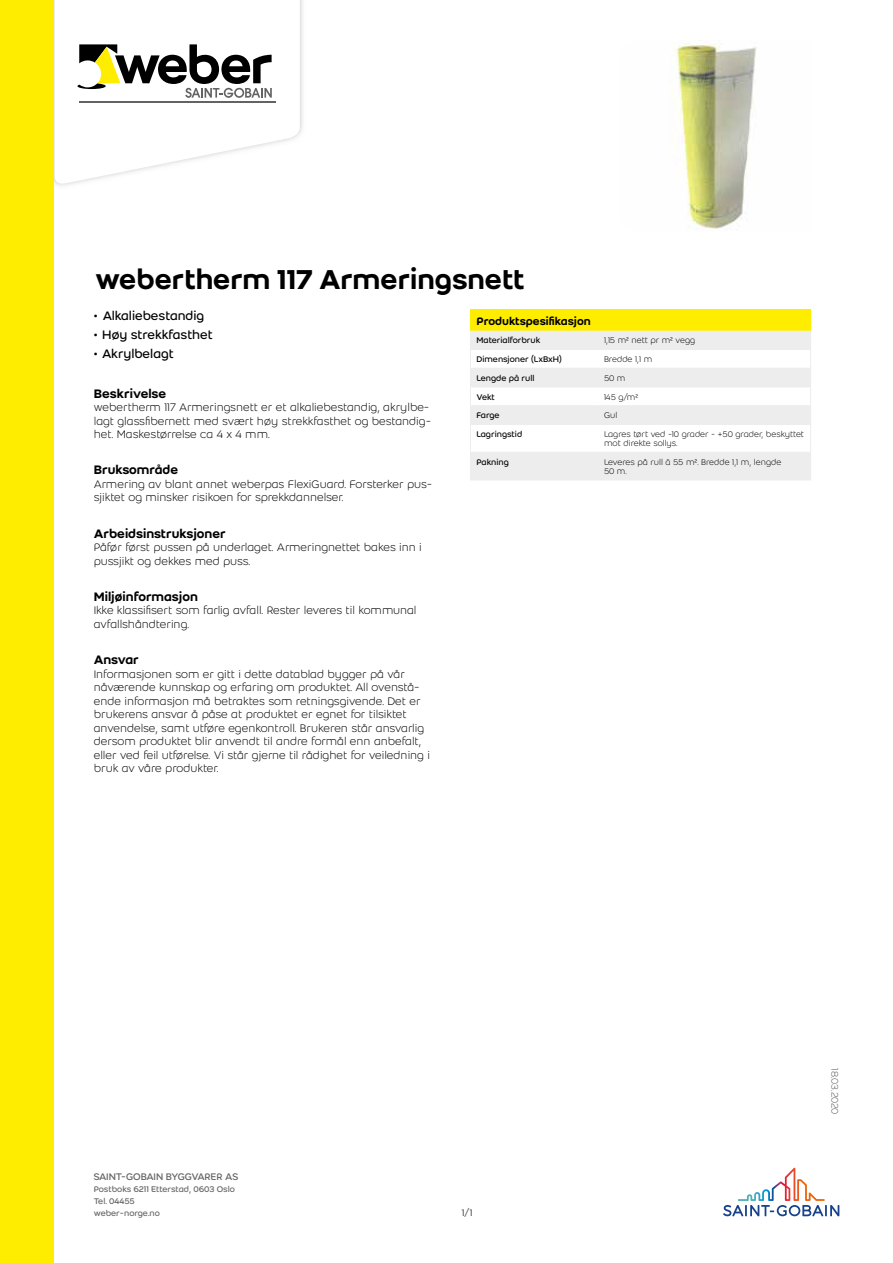
<style>
.page{position:relative;width:893px;height:1263px;background:#fff}
.page>*{position:absolute;margin:0;border:0;box-sizing:border-box;transform-origin:0 0}
.t1{font:500 30px "Weber";color:#000}
.t2{font:500 13.5px "Weber";color:#000}
.t3{font:13.5px "Weber";color:#000}
.t4{font:300 12px/13.5px "Weber";color:#000}
.t5{font:500 12px "Weber";color:#000}
.t6{font:10.5px "Weber";letter-spacing:-.025em;color:#646363}
.t7{font:300 10.5px "Weber";letter-spacing:-.02em;color:#646363}
.t8{font:300 9px/9px "Weber";color:#000}
.t9{font:9px "Weber";color:#000}
.t10{font:9px/12px "Weber";color:#646363}
</style>
<div class="page">
<svg style="left:55px;top:0;width:245px;height:186px"></svg>
<hr style="left:79px;top:101px;width:196px;height:1px;background:#646363">
<svg style="left:77px;top:44px;width:195px;height:54px"></svg>
<div style="left:0;top:0;width:54px;height:1263px;background:#ffed00"></div>
<svg style="left:723px;top:1168px;width:116px;height:48px"></svg>
<img style="left:670px;top:40px;width:87px;height:190px">
<div style="left:470px;top:310px;width:341px;height:21px;background:#ffed00"></div>
<svg style="left:471px;top:331px;width:339px;height:149px;fill:#ededed"></svg>
<hr style="left:470px;top:349px;width:128px;height:1px;background:#ededed">
<hr style="left:598px;top:349px;width:213px;height:1px;background:#ededed">
<hr style="left:470px;top:368px;width:128px;height:1px;background:#ededed">
<hr style="left:598px;top:368px;width:213px;height:1px;background:#ededed">
<hr style="left:470px;top:387px;width:128px;height:1px;background:#ededed">
<hr style="left:598px;top:387px;width:213px;height:1px;background:#ededed">
<hr style="left:470px;top:405px;width:128px;height:1px;background:#ededed">
<hr style="left:598px;top:405px;width:213px;height:1px;background:#ededed">
<hr style="left:470px;top:424px;width:128px;height:1px;background:#ededed">
<hr style="left:598px;top:424px;width:213px;height:1px;background:#ededed">
<hr style="left:470px;top:452px;width:128px;height:1px;background:#ededed">
<svg style="left:470px;top:330px;width:1px;height:150px"></svg>
<hr style="left:470px;top:480px;width:128px;height:1px;background:#ededed">
<hr style="left:598px;top:452px;width:213px;height:1px;background:#ededed">
<svg style="left:810px;top:330px;width:1px;height:150px"></svg>
<hr style="left:598px;top:480px;width:213px;height:1px;background:#ededed">
<h1 class="t1" style="left:95px;top:257px;width:431px">webertherm 117 Armeringsnett</h1>
<p class="t3" style="left:94px;top:306px;width:112px">• Alkaliebestandig</p>
<p class="t3" style="left:94px;top:325px;width:120px">• Høy strekkfasthet</p>
<p class="t3" style="left:94px;top:344px;width:82px">• Akrylbelagt</p>
<p class="t2" style="left:94px;top:383px;width:74px">Beskrivelse</p>
<p class="t4" style="left:94px;top:400px;width:339px">webertherm 117 Armeringsnett er et alkaliebestandig, akrylbe&shy;lagt glassfibernett med svært høy strekkfasthet og bestandig&shy;het. Maskestørrelse ca 4 x 4 mm.</p>
<p class="t2" style="left:94px;top:460px;width:86px">Bruksområde</p>
<p class="t4" style="left:94px;top:477px;width:340px">Armering av blant annet weberpas FlexiGuard. Forsterker pus&shy;sjiktet og minsker risikoen for sprekkdannelser.</p>
<p class="t2" style="left:94px;top:523px;width:134px">Arbeidsinstruksjoner</p>
<p class="t4" style="left:94px;top:540px;width:329px">Påfør først pussen på underlaget. Armeringnettet bakes inn i pussjikt og dekkes med puss.</p>
<p class="t2" style="left:94px;top:587px;width:106px">Miljøinformasjon</p>
<p class="t4" style="left:94px;top:603px;width:324px">Ikke klassifisert som farlig avfall. Rester leveres til kommunal avfallshåndtering.</p>
<p class="t2" style="left:94px;top:650px;width:47px">Ansvar</p>
<p class="t4" style="left:94px;top:667px;width:338px">Informasjonen som er gitt i dette datablad bygger på vår nåværende kunnskap og erfaring om produktet. All ovenstå&shy;ende informasjon må betraktes som retningsgivende. Det er brukerens ansvar å påse at produktet er egnet for tilsiktet anvendelse, samt utføre egenkontroll. Brukeren står ansvarlig dersom produktet blir anvendt til andre formål enn anbefalt, eller ved feil utførelse. Vi står gjerne til rådighet for veiledning i bruk av våre produkter.</p>
<p class="t5" style="left:476px;top:312px;width:116px">Produktspesifikasjon</p>
<p class="t9" style="left:476px;top:334px;width:65px">Materialforbruk</p>
<p class="t8" style="left:604px;top:336px;width:93px">1,15 m² nett pr m² vegg</p>
<p class="t9" style="left:476px;top:353px;width:87px">Dimensjoner (LxBxH)</p>
<p class="t8" style="left:604px;top:355px;width:50px">Bredde 1,1 m</p>
<p class="t9" style="left:476px;top:372px;width:60px">Lengde på rull</p>
<p class="t8" style="left:604px;top:373px;width:23px">50 m</p>
<p class="t9" style="left:476px;top:390px;width:20px">Vekt</p>
<p class="t8" style="left:604px;top:392px;width:36px">145 g/m²</p>
<p class="t9" style="left:476px;top:409px;width:25px">Farge</p>
<p class="t8" style="left:604px;top:411px;width:15px">Gul</p>
<p class="t9" style="left:476px;top:428px;width:47px">Lagringstid</p>
<p class="t8" style="left:604px;top:430px;width:202px">Lagres tørt ved -10 grader - +50 grader, beskyttet mot direkte sollys.</p>
<p class="t9" style="left:476px;top:456px;width:34px">Pakning</p>
<p class="t8" style="left:604px;top:457px;width:179px">Leveres på rull á 55 m². Bredde 1,1 m, lengde<br>50 m.</p>
<p class="t6" style="left:94px;top:1169px;width:146px">SAINT-GOBAIN BYGGVARER AS</p>
<p class="t10" style="left:94px;top:1183px;width:143px">Postboks 6211 Etterstad, 0603 Oslo<br>Tel. 04455<br>weber-norge.no</p>
<p class="t6" style="left:462px;top:1205px;width:12px">1/1</p>
<p class="t7" style="left:842px;top:1068px;width:47px;rotate:90deg">18.03.2020</p>
</div>
